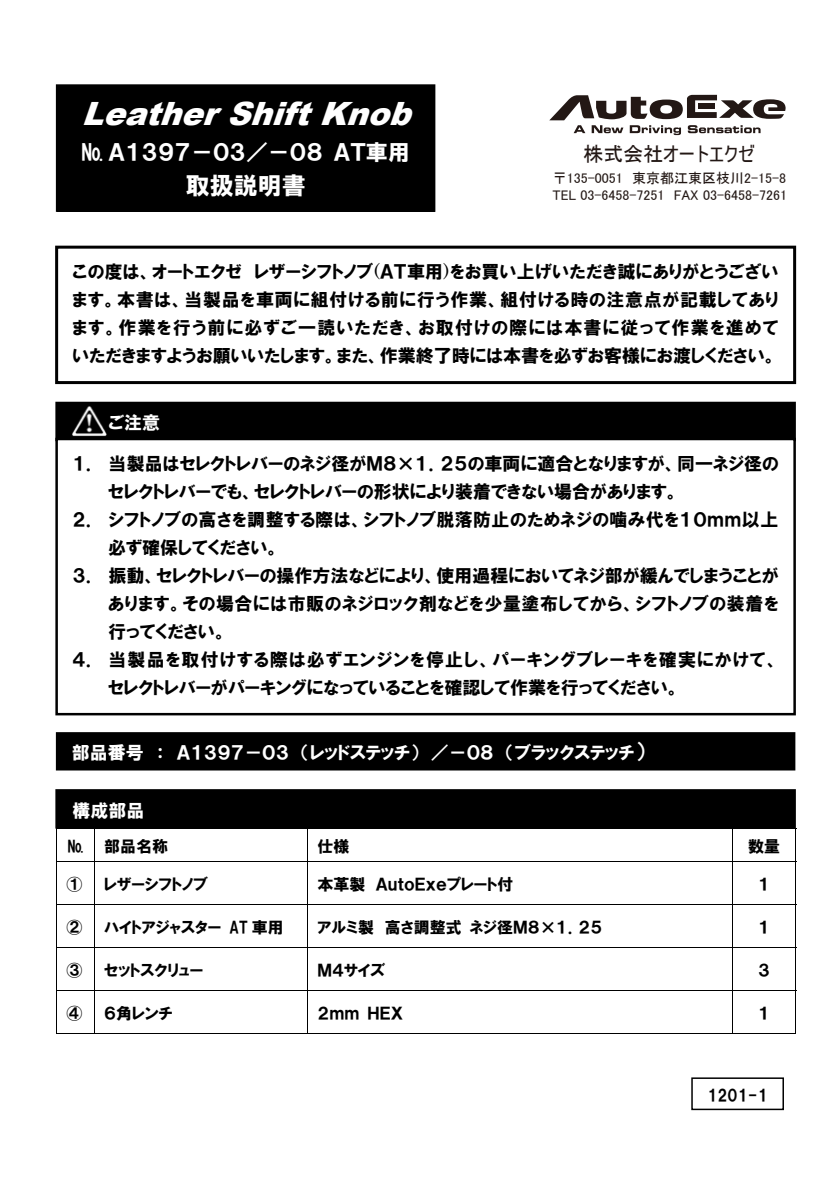
<style>
.page{position:relative;width:840px;height:1191px;background:#fff}
.page>*{position:absolute;margin:0;border:0;box-sizing:border-box;transform-origin:0 0}
.t1{font:italic 900 32px "Arial";color:#fff}
.t2{font:24px "HGP Soei Kakugothic UB";color:#fff}
.t3{font:22px "HGP Soei Kakugothic UB";color:#fff}
.t4{font:20px "MS UI Gothic";color:#231815}
.t5{font:18px/28px "HGP Soei Kakugothic UB";letter-spacing:.005em;color:#000;text-align:justify}
.t6{font:18px "HGP Soei Kakugothic UB";color:#fff}
.t7{font:18px "HGP Soei Kakugothic UB";letter-spacing:.035em;color:#000}
.t8{font:18px "HGP Soei Kakugothic UB";letter-spacing:.06em;color:#000}
.t9{font:16px "HGP Soei Kakugothic UB";color:#000}
.t10{font:14px/16.8px "MS UI Gothic";color:#231815}
.s1{font-family:"Century"}
.s2{font-size:21px}
</style>
<div class="page">
<hr style="left:56px;top:828px;width:740px;height:1px;background:#000">
<hr style="left:56px;top:829px;width:1px;height:32px;background:#000">
<hr style="left:94px;top:829px;width:1px;height:32px;background:#000">
<hr style="left:307px;top:829px;width:1px;height:32px;background:#000">
<hr style="left:732px;top:829px;width:1px;height:32px;background:#000">
<hr style="left:795px;top:829px;width:1px;height:32px;background:#000">
<hr style="left:56px;top:861px;width:740px;height:1px;background:#000">
<hr style="left:56px;top:862px;width:1px;height:42px;background:#000">
<hr style="left:94px;top:862px;width:1px;height:42px;background:#000">
<hr style="left:307px;top:862px;width:1px;height:42px;background:#000">
<hr style="left:732px;top:862px;width:1px;height:42px;background:#000">
<hr style="left:795px;top:862px;width:1px;height:42px;background:#000">
<hr style="left:56px;top:904px;width:740px;height:1px;background:#000">
<hr style="left:56px;top:905px;width:1px;height:42px;background:#000">
<hr style="left:94px;top:905px;width:1px;height:42px;background:#000">
<hr style="left:307px;top:905px;width:1px;height:42px;background:#000">
<hr style="left:732px;top:905px;width:1px;height:42px;background:#000">
<hr style="left:795px;top:905px;width:1px;height:42px;background:#000">
<hr style="left:56px;top:947px;width:740px;height:1px;background:#000">
<hr style="left:56px;top:947px;width:1px;height:43px;background:#000">
<hr style="left:94px;top:947px;width:1px;height:43px;background:#000">
<hr style="left:307px;top:947px;width:1px;height:43px;background:#000">
<hr style="left:732px;top:947px;width:1px;height:43px;background:#000">
<hr style="left:795px;top:947px;width:1px;height:43px;background:#000">
<hr style="left:56px;top:990px;width:740px;height:1px;background:#000">
<hr style="left:56px;top:991px;width:1px;height:43px;background:#000">
<hr style="left:56px;top:1033px;width:38px;height:1px;background:#000">
<hr style="left:94px;top:991px;width:1px;height:43px;background:#000">
<hr style="left:95px;top:1033px;width:212px;height:1px;background:#000">
<hr style="left:307px;top:991px;width:1px;height:43px;background:#000">
<hr style="left:308px;top:1033px;width:424px;height:1px;background:#000">
<hr style="left:732px;top:991px;width:1px;height:43px;background:#000">
<hr style="left:733px;top:1033px;width:62px;height:1px;background:#000">
<hr style="left:795px;top:991px;width:1px;height:43px;background:#000">
<div style="left:57px;top:85px;width:378px;height:126px;background:#000"></div>
<div style="left:56px;top:84px;width:379px;height:128px;border:2px solid #000"></div>
<div style="left:55px;top:246px;width:741px;height:138px;border:3px solid #000"></div>
<div style="left:57px;top:790px;width:738px;height:37px;background:#000"></div>
<div style="left:55px;top:789px;width:741px;height:39px;border:2px solid #000"></div>
<div style="left:57px;top:403px;width:738px;height:37px;background:#000"></div>
<div style="left:55px;top:402px;width:741px;height:39px;border:2px solid #000"></div>
<div style="left:691px;top:1077px;width:93px;height:33px;border:2px solid #000"></div>
<div style="left:57px;top:733px;width:738px;height:37px;background:#000"></div>
<div style="left:56px;top:732px;width:739px;height:38px;border:2px solid #000"></div>
<div style="left:55px;top:438px;width:741px;height:277px;border:2px solid #000"></div>
<img style="left:72px;top:406px;width:35px;height:31px">
<svg style="left:549px;top:95px;width:237px;height:40px"></svg>
<h1 class="t1" style="left:81px;top:90px;width:345px">Leather Shift Knob</h1>
<p class="t3" style="left:81px;top:141px;width:330px">№ Ａ１３９７－０３／－０８ＡＴ車用</p>
<h2 class="t2" style="left:186px;top:174px;width:121px">取扱説明書</h2>
<p class="t4" style="left:583px;top:144px;width:173px">株式会社オートエクゼ</p>
<p class="t10" style="left:552px;top:170px;width:236px">〒135-0051　東京都江東区枝川2-15-8<br>TEL 03-6458-7251　FAX 03-6458-7261</p>
<p class="t5" style="left:73px;top:258px;width:708px">この度は、オートエクゼ レザーシフトノブ<span class="s1">(</span>ＡＴ車用<span class="s1">)</span>をお買い上げいただき誠にありがとうございます。本書は、当製品を車両に組付ける前に行う作業、組付ける時の注意点が記載してあります。作業を行う前に必ずご一読いただき、お取付けの際には本書に従って作業を進めていただきますようお願いいたします。また、作業終了時には本書を必ずお客様にお渡しください。</p>
<p class="t6" style="left:108px;top:414px;width:53px">ご注意</p>
<p class="t5" style="left:72px;top:449px;width:708px">１．当製品はセレクトレバーのネジ径がＭ８×１．２５の車両に適合となりますが、同一ネジ径の</p>
<p class="t5" style="left:108px;top:477px;width:572px">セレクトレバーでも、セレクトレバーの形状により装着できない場合があります。</p>
<p class="t5" style="left:72px;top:505px;width:707px">２．シフトノブの高さを調整する際は、シフトノブ脱落防止のためネジの噛み代を１０ｍｍ以上</p>
<p class="t5" style="left:108px;top:533px;width:173px">必ず確保してください。</p>
<p class="t5" style="left:72px;top:561px;width:708px">３．振動、セレクトレバーの操作方法などにより、使用過程においてネジ部が緩んでしまうことが</p>
<p class="t7" style="left:108px;top:594px;width:672px">あります。その場合には市販のネジロック剤などを少量塗布してから、シフトノブの装着を</p>
<p class="t5" style="left:108px;top:617px;width:120px">行ってください。</p>
<p class="t8" style="left:72px;top:650px;width:708px">４．当製品を取付けする際は必ずエンジンを停止し、パーキングブレーキを確実にかけて、</p>
<p class="t5" style="left:108px;top:673px;width:573px">セレクトレバーがパーキングになっていることを確認して作業を行ってください。</p>
<p class="t6" style="left:72px;top:743px;width:575px">部品番号 ： Ａ１３９７－０３ （レッドステッチ） ／－０８ （ブラックステッチ<span class="s2">）</span></p>
<p class="t6" style="left:72px;top:801px;width:73px">構成部品</p>
<p class="t9" style="left:67px;top:838px;width:17px">№</p>
<p class="t9" style="left:104px;top:838px;width:65px">部品名称</p>
<p class="t9" style="left:317px;top:838px;width:33px">仕様</p>
<p class="t9" style="left:748px;top:838px;width:33px">数量</p>
<p class="t9" style="left:66px;top:876px;width:17px">①</p>
<p class="t9" style="left:104px;top:876px;width:105px">レザーシフトノブ</p>
<p class="t9" style="left:317px;top:876px;width:197px">本革製 ＡｕｔｏＥｘｅプレート付</p>
<p class="t9" style="left:758px;top:876px;width:13px">１</p>
<p class="t9" style="left:66px;top:919px;width:17px">②</p>
<p class="t9" style="left:104px;top:919px;width:181px">ハイトアジャスター AT 車用</p>
<p class="t9" style="left:317px;top:919px;width:287px">アルミ製 高さ調整式ネジ径Ｍ８×１．２５</p>
<p class="t9" style="left:758px;top:919px;width:13px">１</p>
<p class="t9" style="left:66px;top:962px;width:17px">③</p>
<p class="t9" style="left:104px;top:962px;width:101px">セットスクリュー</p>
<p class="t9" style="left:317px;top:962px;width:69px">Ｍ４サイズ</p>
<p class="t9" style="left:758px;top:962px;width:13px">３</p>
<p class="t9" style="left:66px;top:1005px;width:17px">④</p>
<p class="t9" style="left:104px;top:1005px;width:70px">６角レンチ</p>
<p class="t9" style="left:317px;top:1005px;width:87px">２ｍｍＨＥＸ</p>
<p class="t9" style="left:758px;top:1005px;width:13px">１</p>
<p class="t9" style="left:708px;top:1086px;width:62px">1201-1</p>
</div>
